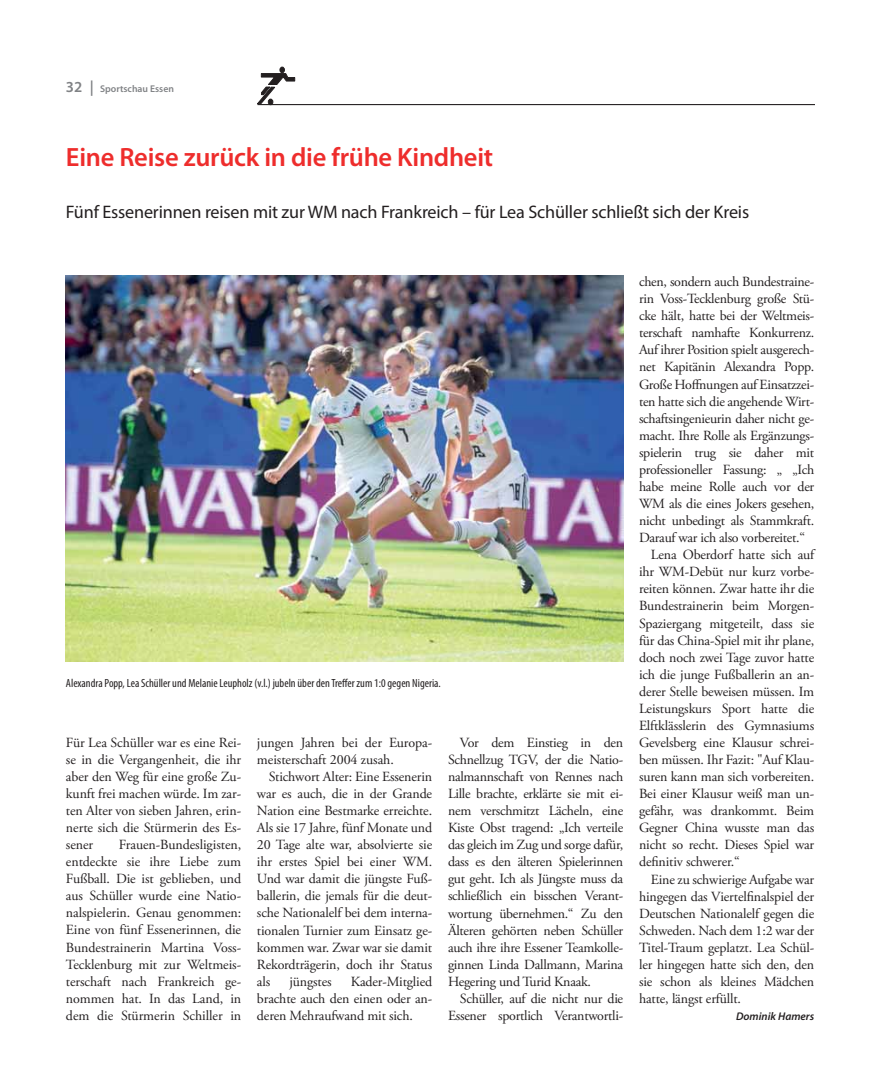
<style>
.page{position:relative;width:893px;height:1092px;background:#fff}
.page>*{position:absolute;margin:0;border:0;box-sizing:border-box;transform-origin:0 0}
.t1{font:600 26.5px "Myriad Pro";letter-spacing:-.01em;color:#ee2d2c}
.t2{font:18.12px "Myriad Pro";letter-spacing:-.01em;color:#231f20}
.t3{font:14px/17px "Adobe Garamond Pro";letter-spacing:-.01em;color:#231f20;text-align:justify}
.t4{font:condensed 11.88px "Myriad Pro";color:#231f20}
.t5{font:italic 600 11.12px "Myriad Pro";color:#231f20}
.t6{font:600 9.75px "Myriad Pro";color:#808285}
.s1{font-size:15.38px}
</style>
<div class="page">
<hr style="left:257px;top:104px;width:557px;height:1px;background:#231f20">
<svg style="left:257px;top:67px;width:38px;height:38px"></svg>
<img style="left:66px;top:276px;width:557px;height:385px">
<p class="t6" style="left:66px;top:85px;width:109px"><span class="s1">32 |</span> Sportschau Essen</p>
<h1 class="t1" style="left:66px;top:147px;width:429px">Eine Reise zurück in die frühe Kindheit</h1>
<p class="t2" style="left:66px;top:205px;width:684px">Fünf Essenerinnen reisen mit zur WM nach Frankreich – für Lea Schüller schließt sich der Kreis</p>
<p class="t4" style="left:66px;top:678px;width:376px">Alexandra Popp, Lea Schüller und Melanie Leupholz (v.l.) jubeln über den Treffer zum 1:0 gegen Nigeria.</p>
<p class="t3" style="left:66px;top:734px;width:177px">Für Lea Schüller war es eine Rei&shy;se in die Vergangenheit, die ihr aber den Weg für eine große Zu&shy;kunft frei machen würde. Im zar&shy;ten Alter von sieben Jahren, erin&shy;nerte sich die Stürmerin des Es&shy;sener</p>
<p class="t3" style="left:66px;top:837px;width:177px;text-indent:53px">Frauen-Bundesligisten, entdeckte sie ihre Liebe zum Fußball. Die ist geblieben, und aus Schüller wurde eine Natio&shy;nalspielerin. Genau genommen:<br>Eine von fünf Essenerinnen, die Bundestrainerin Martina Voss-Tecklenburg mit zur Weltmeis&shy;terschaft nach Frankreich ge&shy;nommen hat. In das Land, in dem die Stürmerin Schiller in</p>
<p class="t3" style="left:257px;top:734px;width:177px">jungen Jahren bei der Europa&shy;meisterschaft 2004 zusah.</p>
<p class="t3" style="left:257px;top:769px;width:177px;text-indent:12px">Stichwort Alter: Eine Essenerin war es auch, die in der Grande Nation eine Bestmarke erreichte.<br>Als sie 17 Jahre, fünf Monate und 20 Tage alte war, absolvierte sie ihr erstes Spiel bei einer WM.<br>Und war damit die jüngste Fuß&shy;ballerin, die jemals für die deut&shy;sche Nationalelf bei dem interna&shy;tionalen Turnier zum Einsatz ge&shy;kommen war. Zwar war sie damit Rekordträgerin, doch ihr Status als</p>
<p class="t3" style="left:257px;top:973px;width:177px;text-indent:94px">Kader-Mitglied brachte auch den einen oder an&shy;deren Mehraufwand mit sich.</p>
<p class="t3" style="left:289px;top:973px;width:44px">jüngstes</p>
<p class="t3" style="left:448px;top:734px;width:177px;text-indent:12px">Vor dem Einstieg in den Schnellzug TGV, der die Natio&shy;nalmannschaft von Rennes nach Lille brachte, erklärte sie mit ei&shy;nem verschmitzt Lächeln, eine Kiste Obst tragend: „Ich verteile das gleich im Zug und sorge dafür, dass es den älteren Spielerinnen gut geht. Ich als Jüngste muss da schließlich ein bisschen Verant&shy;wortung übernehmen.“ Zu den Älteren gehörten neben Schüller auch ihre ihre Essener Teamkolle&shy;ginnen Linda Dallmann, Marina Hegering und Turid Knaak.</p>
<p class="t3" style="left:448px;top:990px;width:177px;text-align:right">Schüller, auf die nicht nur die<br>Essener sportlich Verantwortli-</p>
<p class="t3" style="left:639px;top:274px;width:177px">chen, sondern auch Bundestraine-</p>
<p class="t3" style="left:639px;top:291px;width:177px">rin Voss-Tecklenburg große Stü-</p>
<p class="t3" style="left:639px;top:308px;width:177px">cke hält, hatte bei der Weltmeis-</p>
<p class="t3" style="left:639px;top:325px;width:177px">terschaft namhafte Konkurrenz.</p>
<p class="t3" style="left:639px;top:342px;width:177px">Auf ihrer Position spielt ausgerech-</p>
<p class="t3" style="left:639px;top:359px;width:177px">net Kapitänin Alexandra Popp.</p>
<p class="t3" style="left:639px;top:376px;width:177px">Große Hoffnungen auf Einsatzzei-</p>
<p class="t3" style="left:639px;top:394px;width:177px">ten hatte sich die angehende Wirt-</p>
<p class="t3" style="left:639px;top:411px;width:177px">schaftsingenieurin daher nicht ge-</p>
<p class="t3" style="left:639px;top:428px;width:177px">macht. Ihre Rolle als Ergänzungs-</p>
<p class="t3" style="left:639px;top:445px;width:177px">spielerin trug sie daher mit</p>
<p class="t3" style="left:639px;top:462px;width:177px">professioneller Fassung: „ „Ich</p>
<p class="t3" style="left:639px;top:479px;width:177px">habe meine Rolle auch vor der</p>
<p class="t3" style="left:639px;top:496px;width:177px">WM als die eines Jokers gesehen,</p>
<p class="t3" style="left:639px;top:513px;width:177px">nicht unbedingt als Stammkraft.</p>
<p class="t3" style="left:639px;top:530px;width:167px">Darauf war ich also vorbereitet.“</p>
<p class="t3" style="left:651px;top:547px;width:165px">Lena Oberdorf hatte sich auf</p>
<p class="t3" style="left:639px;top:564px;width:177px">ihr WM-Debüt nur kurz vorbe-</p>
<p class="t3" style="left:639px;top:581px;width:177px">reiten können. Zwar hatte ihr die</p>
<p class="t3" style="left:639px;top:598px;width:177px">Bundestrainerin beim Morgen-</p>
<p class="t3" style="left:639px;top:615px;width:177px">Spaziergang mitgeteilt, dass sie</p>
<p class="t3" style="left:639px;top:632px;width:177px">für das China-Spiel mit ihr plane,</p>
<p class="t3" style="left:639px;top:649px;width:177px">doch noch zwei Tage zuvor hatte</p>
<p class="t3" style="left:639px;top:666px;width:177px">ich die junge Fußballerin an an-</p>
<p class="t3" style="left:639px;top:683px;width:177px">derer Stelle beweisen müssen. Im</p>
<p class="t3" style="left:639px;top:701px;width:177px">Leistungskurs Sport hatte die</p>
<p class="t3" style="left:639px;top:718px;width:177px">Elftklässlerin des Gymnasiums</p>
<p class="t3" style="left:639px;top:735px;width:177px">Gevelsberg eine Klausur schrei-</p>
<p class="t3" style="left:639px;top:752px;width:177px">ben müssen. Ihr Fazit: "Auf Klau-</p>
<p class="t3" style="left:639px;top:769px;width:177px">suren kann man sich vorbereiten.</p>
<p class="t3" style="left:639px;top:786px;width:177px">Bei einer Klausur weiß man un-</p>
<p class="t3" style="left:639px;top:803px;width:177px">gefähr, was drankommt. Beim</p>
<p class="t3" style="left:639px;top:820px;width:177px">Gegner China wusste man das</p>
<p class="t3" style="left:639px;top:837px;width:177px">nicht so recht. Dieses Spiel war</p>
<p class="t3" style="left:639px;top:854px;width:102px">definitiv schwerer.“</p>
<p class="t3" style="left:651px;top:871px;width:165px">Eine zu schwierige Aufgabe war</p>
<p class="t3" style="left:639px;top:888px;width:177px">hingegen das Viertelfinalspiel der</p>
<p class="t3" style="left:639px;top:905px;width:177px">Deutschen Nationalelf gegen die</p>
<p class="t3" style="left:639px;top:922px;width:177px">Schweden. Nach dem 1:2 war der</p>
<p class="t3" style="left:639px;top:939px;width:177px">Titel-Traum geplatzt. Lea Schül-</p>
<p class="t3" style="left:639px;top:956px;width:177px">ler hingegen hatte sich den, den</p>
<p class="t3" style="left:639px;top:973px;width:177px">sie schon als kleines Mädchen</p>
<p class="t3" style="left:639px;top:991px;width:104px">hatte, längst erfüllt.</p>
<p class="t5" style="left:736px;top:1011px;width:80px">Dominik Hamers</p>
</div>
